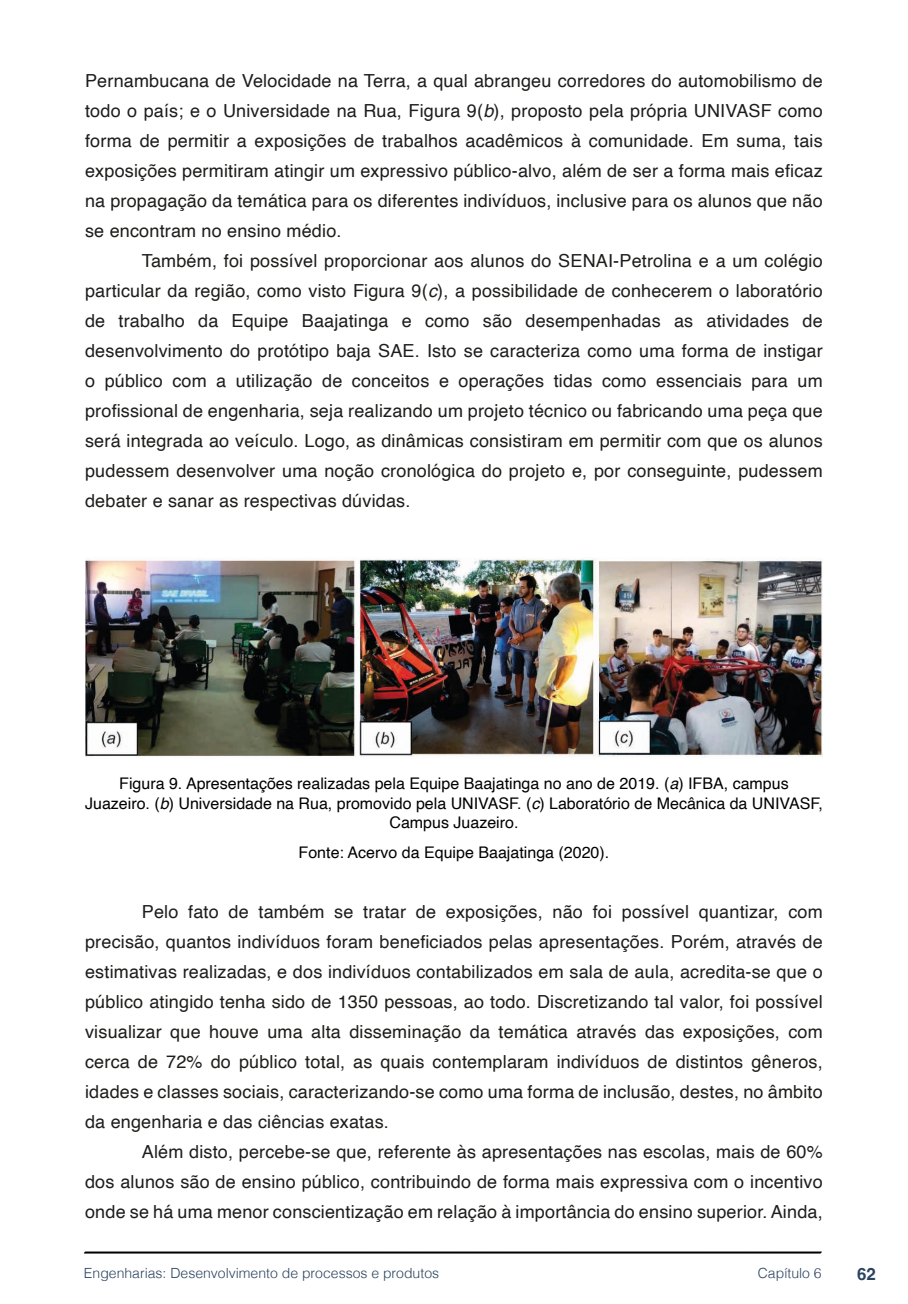
<style>
.page{position:relative;width:908px;height:1304px;background:#fff}
.page>*{position:absolute;margin:0;border:0;box-sizing:border-box;transform-origin:0 0}
.t1{font:18px/30px "Helvetica";letter-spacing:.01em;color:#1d1d1b;text-align:justify}
.t2{font:700 16.8px "Helvetica";color:#2b445f}
.t3{font:16px/19.2px "Helvetica";color:#000;text-align:center}
.t4{font:300 14px "Helvetica";color:#2b445f}
.s1{font-style:italic}
</style>
<div class="page">
<svg style="left:84px;top:1251px;width:737px;height:3px;background:#515151"></svg>
<img style="left:85px;top:558px;width:737px;height:199px">
<p class="t1" style="left:85px;top:66px;width:738px">Pernambucana de Velocidade na Terra, a qual abrangeu corredores do automobilismo de todo o país; e o Universidade na Rua, Figura 9(<span class="s1">b</span>), proposto pela própria UNIVASF como forma de permitir a exposições de trabalhos acadêmicos à comunidade. Em suma, tais exposições permitiram atingir um expressivo público-alvo, além de ser a forma mais eficaz na propagação da temática para os diferentes indivíduos, inclusive para os alunos que não se encontram no ensino médio.</p>
<p class="t1" style="left:85px;top:246px;width:738px;text-indent:57px">Também, foi possível proporcionar aos alunos do SENAI-Petrolina e a um colégio particular da região, como visto Figura 9(<span class="s1">c</span>), a possibilidade de conhecerem o laboratório de trabalho da Equipe Baajatinga e como são desempenhadas as atividades de desenvolvimento do protótipo baja SAE. Isto se caracteriza como uma forma de instigar o público com a utilização de conceitos e operações tidas como essenciais para um profissional de engenharia, seja realizando um projeto técnico ou fabricando uma peça que será integrada ao veículo. Logo, as dinâmicas consistiram em permitir com que os alunos pudessem desenvolver uma noção cronológica do projeto e, por conseguinte, pudessem debater e sanar as respectivas dúvidas.</p>
<p class="t3" style="left:85px;top:775px;width:738px">Figura 9. Apresentações realizadas pela Equipe Baajatinga no ano de 2019. (<span class="s1">a</span>) IFBA, campus<br>Juazeiro. (<span class="s1">b</span>) Universidade na Rua, promovido pela UNIVASF. (<span class="s1">c</span>) Laboratório de Mecânica da UNIVASF,<br>Campus Juazeiro.</p>
<p class="t3" style="left:298px;top:844px;width:312px">Fonte: Acervo da Equipe Baajatinga (2020).</p>
<p class="t1" style="left:85px;top:898px;width:738px;text-indent:57px">Pelo fato de também se tratar de exposições, não foi possível quantizar, com precisão, quantos indivíduos foram beneficiados pelas apresentações. Porém, através de estimativas realizadas, e dos indivíduos contabilizados em sala de aula, acredita-se que o público atingido tenha sido de 1350 pessoas, ao todo. Discretizando tal valor, foi possível visualizar que houve uma alta disseminação da temática através das exposições, com cerca de 72% do público total, as quais contemplaram indivíduos de distintos gêneros, idades e classes sociais, caracterizando-se como uma forma de inclusão, destes, no âmbito da engenharia e das ciências exatas.</p>
<p class="t1" style="left:85px;top:1138px;width:738px;text-indent:57px">Além disto, percebe-se que, referente às apresentações nas escolas, mais de 60% dos alunos são de ensino público, contribuindo de forma mais expressiva com o incentivo onde se há uma menor conscientização em relação à importância do ensino superior. Ainda,</p>
<p class="t4" style="left:84px;top:1261px;width:356px">Engenharias: Desenvolvimento de processos e produtos</p>
<p class="t4" style="left:757px;top:1261px;width:65px">Capítulo 6</p>
<p class="t2" style="left:856px;top:1264px;width:20px">62</p>
</div>
